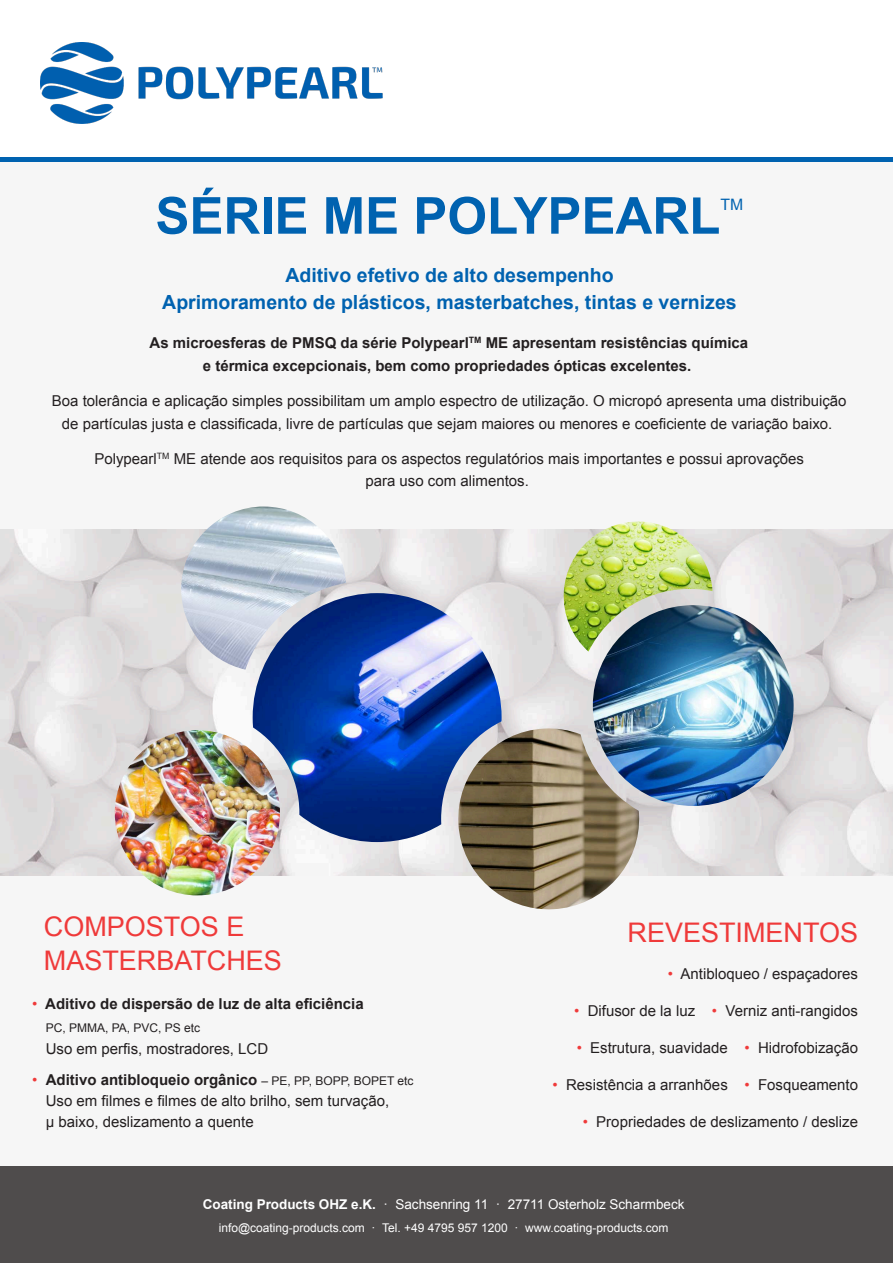
<style>
.page{position:relative;width:893px;height:1263px;background:#fff}
.page>*{position:absolute;margin:0;border:0;box-sizing:border-box;transform-origin:0 0}
.t1{font:700 51px "Arial";color:#0062b0}
.t2{font:27px "Arial";color:#ef3a3a}
.t3{font:700 19.5px "Arial";color:#0062b0}
.t4{font:15.75px "Arial";color:#0062b0}
.t5{font:15px "Arial";color:#231f20}
.t6{font:700 15px "Arial";color:#231f20}
.t7{font:15px "Arial";color:#ef3a3a}
.t8{font:13.5px "Arial";color:#fff}
.t9{font:700 13.5px "Arial";color:#fff}
.t10{font:12px "Arial";color:#fff}
.t11{font:12px "Arial";color:#231f20}
.t12{font:700 8.7px "Arial";color:#231f20}
.t13{font:8.7px "Arial";color:#231f20}
</style>
<div class="page">
<div style="left:0;top:157px;width:893px;height:1015px;background:#f6f6f6"></div>
<img style="left:0;top:529px;width:893px;height:347px">
<img style="left:115px;top:730px;width:165px;height:165px;border-radius:50%">
<img style="left:181px;top:506px;width:165px;height:164px">
<img style="left:593px;top:605px;width:201px;height:201px;border-radius:50%">
<img style="left:564px;top:521px;width:149px;height:131px">
<img style="left:458px;top:728px;width:181px;height:181px">
<img style="left:253px;top:593px;width:249px;height:249px">
<div style="left:0;top:157px;width:893px;height:5px;background:#0062b0"></div>
<div style="left:0;top:1166px;width:893px;height:97px;background:#4f4c4c"></div>
<img style="left:41px;top:42px;width:342px;height:81px">
<p class="t1" style="left:155px;top:197px;width:566px">SÉRIE ME POLYPEARL</p>
<p class="t4" style="left:720px;top:198px;width:24px">TM</p>
<p class="t3" style="left:285px;top:268px;width:330px">Aditivo efetivo de alto desempenho</p>
<p class="t3" style="left:162px;top:295px;width:576px">Aprimoramento de plásticos, masterbatches, tintas e vernizes</p>
<p class="t6" style="left:150px;top:337px;width:321px">As microesferas de PMSQ da série Polypearl</p>
<p class="t12" style="left:469px;top:337px;width:14px">TM</p>
<p class="t6" style="left:486px;top:337px;width:264px">ME apresentam resistências química</p>
<p class="t6" style="left:203px;top:360px;width:490px">e térmica excepcionais, bem como propriedades ópticas excelentes.</p>
<p class="t5" style="left:52px;top:395px;width:796px">Boa tolerância e aplicação simples possibilitam um amplo espectro de utilização. O micropó apresenta uma distribuição</p>
<p class="t5" style="left:62px;top:418px;width:772px">de partículas justa e classificada, livre de partículas que sejam maiores ou menores e coeficiente de variação baixo.</p>
<p class="t5" style="left:94px;top:453px;width:64px">Polypearl</p>
<p class="t13" style="left:157px;top:452px;width:14px">TM</p>
<p class="t5" style="left:174px;top:453px;width:632px">ME atende aos requisitos para os aspectos regulatórios mais importantes e possui aprovações</p>
<p class="t5" style="left:365px;top:475px;width:165px">para uso com alimentos.</p>
<p class="t2" style="left:44px;top:916px;width:202px">COMPOSTOS E</p>
<p class="t2" style="left:44px;top:951px;width:240px">MASTERBATCHES</p>
<p class="t7" style="left:32px;top:998px;width:7px">•</p>
<p class="t6" style="left:45px;top:998px;width:320px">Aditivo de dispersão de luz de alta eficiência</p>
<p class="t11" style="left:46px;top:1023px;width:156px">PC, PMMA, PA, PVC, PS etc</p>
<p class="t5" style="left:46px;top:1043px;width:224px">Uso em perfis, mostradores, LCD</p>
<p class="t7" style="left:32px;top:1074px;width:7px">•</p>
<p class="t6" style="left:46px;top:1074px;width:213px">Aditivo antibloqueio orgânico</p>
<p class="t11" style="left:262px;top:1077px;width:154px">– PE, PP, BOPP, BOPET etc</p>
<p class="t5" style="left:46px;top:1095px;width:345px">Uso em filmes e filmes de alto brilho, sem turvação,</p>
<p class="t5" style="left:46px;top:1116px;width:209px">µ baixo, deslizamento a quente</p>
<p class="t2" style="left:628px;top:922px;width:232px">REVESTIMENTOS</p>
<p class="t7" style="left:668px;top:968px;width:7px">•</p>
<p class="t5" style="left:681px;top:968px;width:179px">Antibloqueo / espaçadores</p>
<p class="t7" style="left:574px;top:1005px;width:7px">•</p>
<p class="t5" style="left:588px;top:1005px;width:109px">Difusor de la luz</p>
<p class="t7" style="left:712px;top:1005px;width:7px">•</p>
<p class="t5" style="left:726px;top:1005px;width:134px">Verniz anti-rangidos</p>
<p class="t7" style="left:577px;top:1042px;width:7px">•</p>
<p class="t5" style="left:590px;top:1042px;width:139px">Estrutura, suavidade</p>
<p class="t7" style="left:744px;top:1042px;width:7px">•</p>
<p class="t5" style="left:758px;top:1042px;width:102px">Hidrofobização</p>
<p class="t7" style="left:552px;top:1079px;width:7px">•</p>
<p class="t5" style="left:566px;top:1079px;width:163px">Resistência a arranhões</p>
<p class="t7" style="left:744px;top:1079px;width:7px">•</p>
<p class="t5" style="left:758px;top:1079px;width:102px">Fosqueamento</p>
<p class="t7" style="left:583px;top:1116px;width:7px">•</p>
<p class="t5" style="left:596px;top:1116px;width:263px">Propriedades de deslizamento / deslize</p>
<p class="t9" style="left:203px;top:1199px;width:175px">Coating Products OHZ e.K.</p>
<p class="t8" style="left:383px;top:1199px;width:303px">· Sachsenring 11 · 27711 Osterholz Scharmbeck</p>
<p class="t10" style="left:219px;top:1223px;width:451px">info@coating-products.com · Tel. +49 4795 957 1200 · www.coating-products.com</p>
</div>
